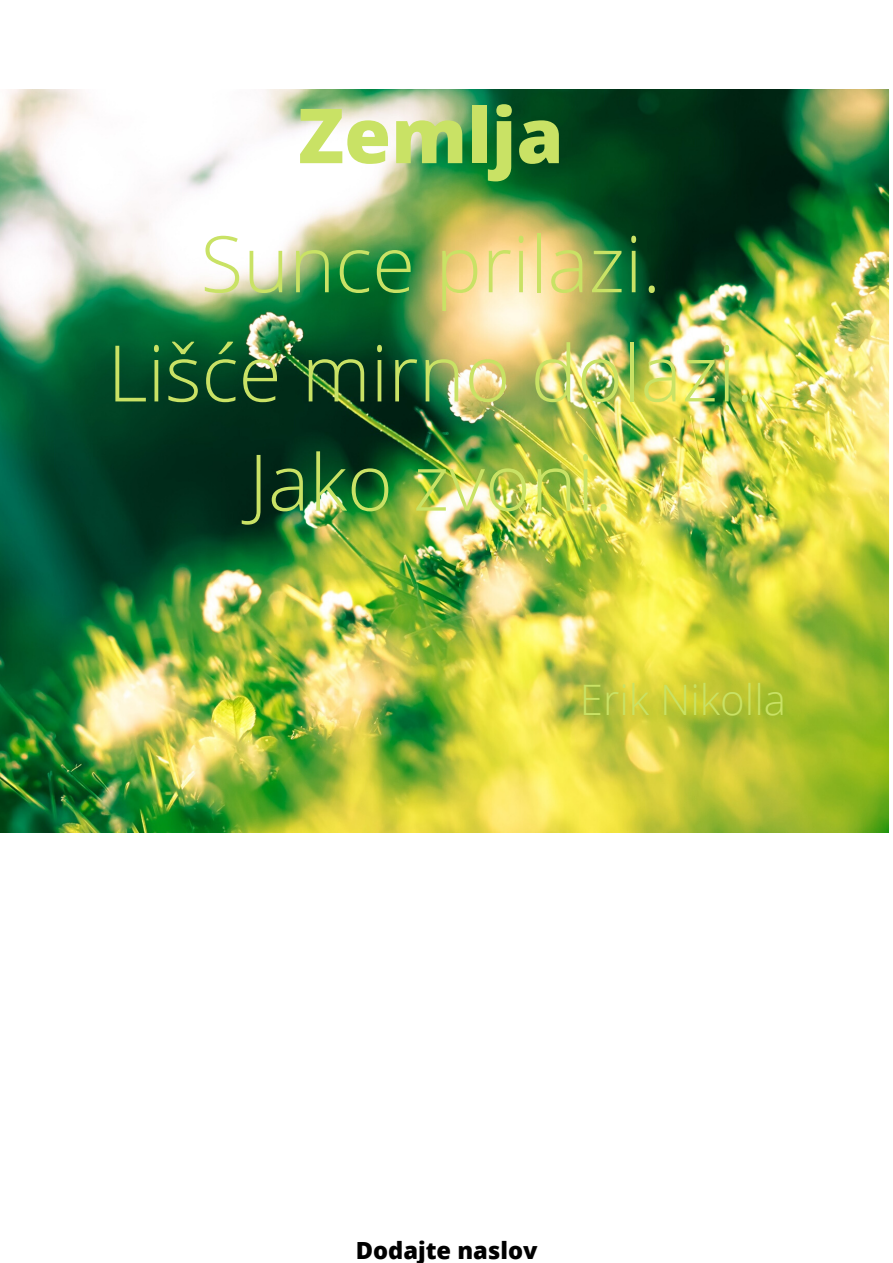
<style>
.page{position:relative;width:893px;height:1263px;background:#fff}
.page>*{position:absolute;margin:0;border:0;box-sizing:border-box;transform-origin:0 0}
.t1{font:300 78px/109.2px "Open Sans";color:#c9e265;text-align:center}
.t2{font:800 75.97px "Open Sans";color:#c9e265}
.t3{font:300 42px "Open Sans";color:#c9e265}
.t4{font:800 23.62px "Open Sans";color:#000}
</style>
<div class="page">
<img style="left:0;top:89px;width:889px;height:744px">
<p class="t2" style="left:298px;top:82px;width:267px">Zemlja</p>
<p class="t1" style="left:107px;top:207px;width:648px">Sunce prilazi.<br>Lišće mirno dolazi.<br>Jako zvoni.</p>
<p class="t3" style="left:580px;top:670px;width:208px">Erik Nikolla</p>
<p class="t4" style="left:356px;top:1233px;width:183px">Dodajte naslov</p>
</div>
